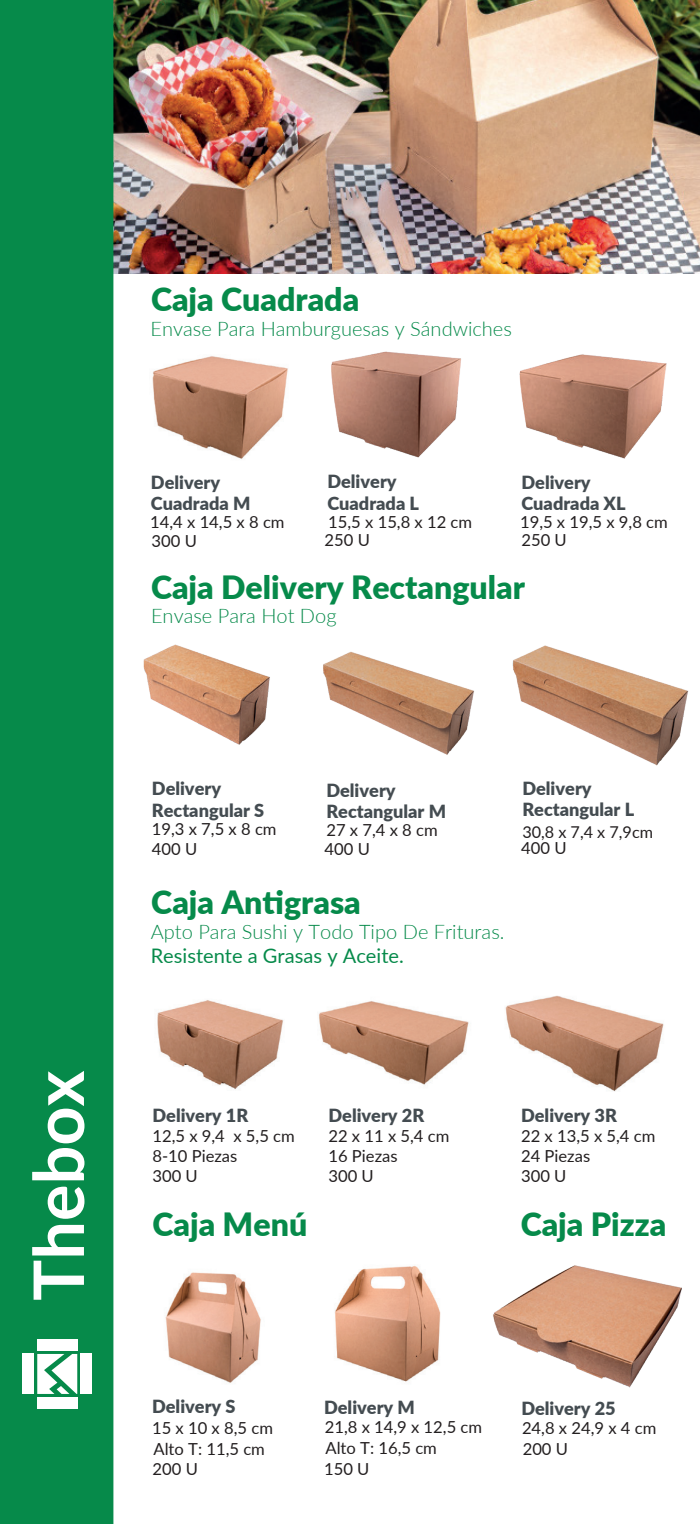
<style>
.page{position:relative;width:700px;height:1524px;background:#fff}
.page>*{position:absolute;margin:0;border:0;box-sizing:border-box;transform-origin:0 0}
.t1{font:700 69.75px "Lato";color:#fff}
.t2{font:900 32px "Lato";color:#068a4a}
.t3{font:300 20px "Lato";color:#068a4a}
.t4{font:20px "Lato";color:#068a4a}
.t5{font:900 18px/21.8px "Lato";color:#444c51}
.t6{font:16.5px/20px "Lato";color:#231f20}
.t7{font:16.25px "Lato";color:#231f20}
</style>
<div class="page">
<img style="left:165px;top:1272px;width:96px;height:111px">
<img style="left:334px;top:1266px;width:107px;height:116px">
<img style="left:113px;top:956px;width:171px;height:173px">
<img style="left:505px;top:995px;width:159px;height:97px">
<img style="left:318px;top:1001px;width:151px;height:84px">
<img style="left:152px;top:356px;width:136px;height:104px">
<img style="left:113px;top:0;width:586px;height:273px">
<div style="left:0;top:0;width:113px;height:1523px;background:#068a4a"></div>
<div style="left:23px;top:1353px;width:11px;height:40px;background:#fff"></div>
<div style="left:80px;top:1353px;width:12px;height:40px;background:#fff"></div>
<div style="left:37px;top:1396px;width:40px;height:12px;background:#fff"></div>
<div style="left:37px;top:1339px;width:40px;height:11px;background:#fff"></div>
<svg style="left:37px;top:1353px;width:40px;height:40px"></svg>
<img style="left:331px;top:351px;width:130px;height:107px">
<img style="left:519px;top:354px;width:148px;height:105px">
<img style="left:493px;top:1265px;width:189px;height:123px">
<img style="left:113px;top:614px;width:157px;height:172px">
<img style="left:323px;top:651px;width:151px;height:104px">
<img style="left:512px;top:645px;width:177px;height:121px">
<h1 class="t1" style="left:32px;top:1300px;width:232px;rotate:-90deg">Thebox</h1>
<h2 class="t2" style="left:151px;top:287px;width:210px">Caja Cuadrada</h2>
<p class="t3" style="left:150px;top:314px;width:363px">Envase Para Hamburguesas y Sándwiches</p>
<p class="t5" style="left:151px;top:472px;width:101px">Delivery<br>Cuadrada M</p>
<p class="t6" style="left:150px;top:514px;width:136px;line-height:18.5px">14,4 x 14,5 x 8 cm<br>300 U</p>
<p class="t5" style="left:327px;top:472px;width:93px">Delivery<br>Cuadrada L</p>
<p class="t5" style="left:521px;top:472px;width:106px">Delivery<br>Cuadrada XL</p>
<p class="t6" style="left:520px;top:514px;width:149px;line-height:18px">19,5 x 19,5 x 9,8 cm<br>250 U</p>
<p class="t6" style="left:324px;top:514px;width:149px;line-height:18px">15,5 x 15,8 x 12 cm<br>250 U</p>
<h2 class="t2" style="left:151px;top:574px;width:375px">Caja Delivery Rectangular</h2>
<p class="t3" style="left:151px;top:601px;width:187px">Envase Para Hot Dog</p>
<p class="t5" style="left:152px;top:778px;width:114px">Delivery<br>Rectangular S</p>
<p class="t6" style="left:152px;top:820px;width:126px">19,3 x 7,5 x 8 cm<br>400 U</p>
<p class="t5" style="left:326px;top:780px;width:121px">Delivery<br>Rectangular M</p>
<p class="t6" style="left:324px;top:822px;width:114px;line-height:18.2px">27 x 7,4 x 8 cm<br>400 U</p>
<h2 class="t2" style="left:151px;top:878px;width:211px">Caja Antigrasa</h2>
<p class="t3" style="left:151px;top:917px;width:355px">Apto Para Sushi y Todo Tipo De Frituras.</p>
<p class="t4" style="left:151px;top:947px;width:254px">Resistente a Grasas y Aceite.</p>
<p class="t5" style="left:522px;top:778px;width:113px">Delivery<br>Rectangular L</p>
<p class="t7" style="left:522px;top:825px;width:132px">30,8 x 7,4 x 7,9cm</p>
<p class="t6" style="left:521px;top:839px;width:47px">400 U</p>
<p class="t5" style="left:152px;top:1105px;width:97px">Delivery 1R</p>
<p class="t6" style="left:152px;top:1126px;width:144px">12,5 x 9,4 x 5,5 cm<br>8-10 Piezas<br>300 U</p>
<h2 class="t2" style="left:152px;top:1212px;width:156px">Caja Menú</h2>
<p class="t5" style="left:328px;top:1105px;width:97px">Delivery 2R</p>
<p class="t6" style="left:328px;top:1126px;width:122px">22 x 11 x 5,4 cm<br>16 Piezas<br>300 U</p>
<p class="t5" style="left:521px;top:1105px;width:97px">Delivery 3R</p>
<p class="t6" style="left:521px;top:1126px;width:136px">22 x 13,5 x 5,4 cm<br>24 Piezas<br>300 U</p>
<h2 class="t2" style="left:520px;top:1212px;width:147px">Caja Pizza</h2>
<p class="t5" style="left:152px;top:1397px;width:85px">Delivery S</p>
<p class="t6" style="left:152px;top:1417px;width:122px;line-height:21px">15 x 10 x 8,5 cm<br>Alto T: 11,5 cm</p>
<p class="t6" style="left:152px;top:1459px;width:47px">200 U</p>
<p class="t5" style="left:324px;top:1397px;width:92px">Delivery M</p>
<p class="t6" style="left:324px;top:1417px;width:159px;line-height:20.8px">21,8 x 14,9 x 12,5 cm<br>Alto T: 16,5 cm<br>150 U</p>
<p class="t5" style="left:521px;top:1398px;width:96px">Delivery 25</p>
<p class="t6" style="left:522px;top:1417px;width:136px;line-height:21px">24,8 x 24,9 x 4 cm<br>200 U</p>
</div>
